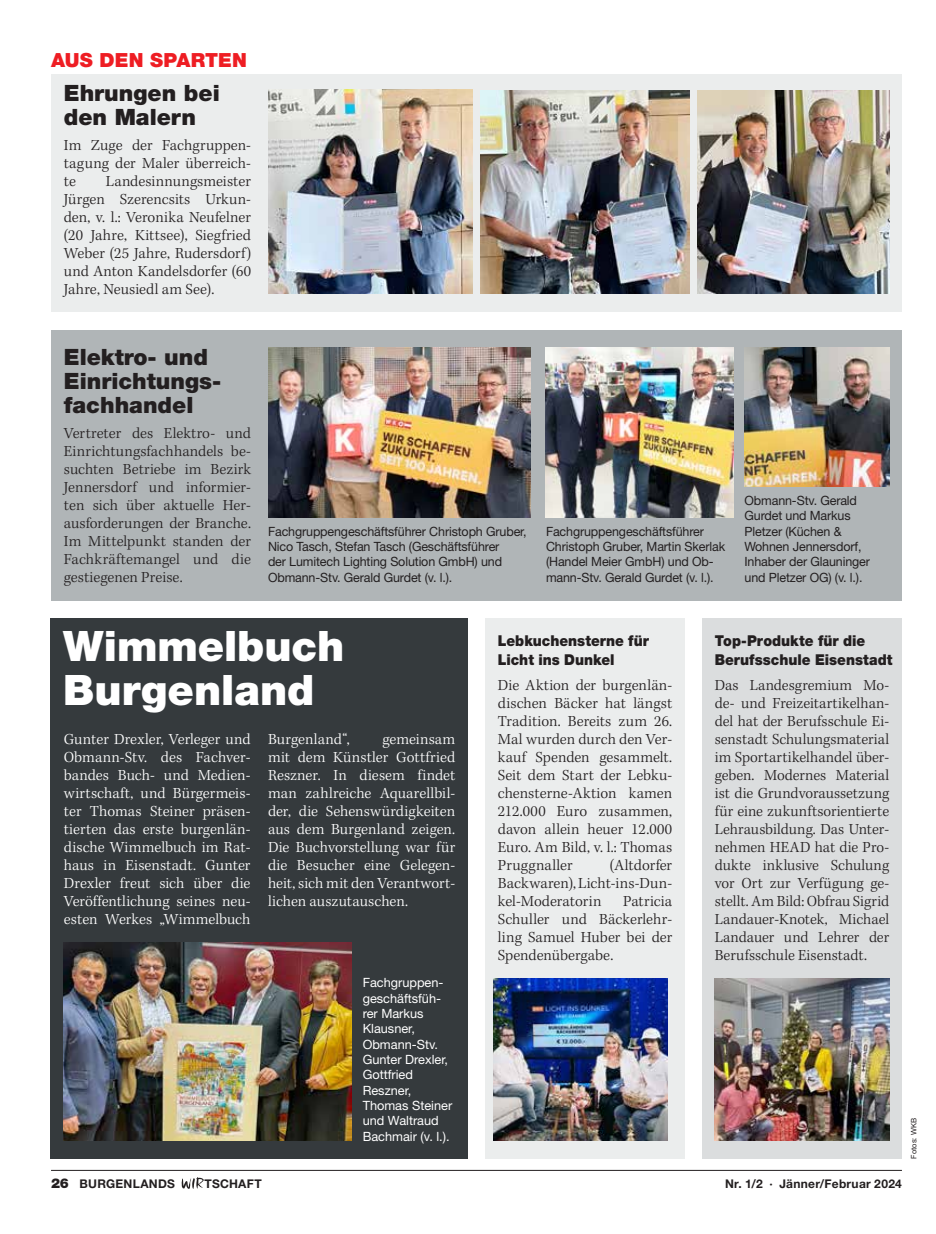
<style>
.page{position:relative;width:936px;height:1234px;background:#fff}
.page>*{position:absolute;margin:0;border:0;box-sizing:border-box;transform-origin:0 0}
.t1{font:900 42px/43.5px "Helvetica Neue";color:#fff}
.t2{font:900 22.5px/24px "Helvetica Neue";color:#231f20}
.t3{font:900 19.5px "Helvetica Neue";letter-spacing:.01em;color:#ee1d23}
.t4{font:300 15.75px/18px "Kepler Std";color:#231f20;text-align:justify}
.t5{font:300 15.75px/18px "Kepler Std";color:#fff;text-align:justify}
.t6{font:900 15px/19.5px "Helvetica Neue";color:#231f20;scale:.93 1}
.t7{font:12.75px/15.3px "Helvetica Neue";letter-spacing:-.01em;color:#231f20}
.t8{font:12.75px/15.3px "Helvetica Neue";color:#fff}
.t9{font:700 12px "Helvetica Neue";letter-spacing:.025em;color:#231f20}
.t10{font:7.5px "Helvetica Neue";color:#231f20}
.s1{font-weight:900;font-size:13.5px}
</style>
<div class="page">
<div style="left:51px;top:617px;width:417px;height:541px;background:#353a3d"></div>
<div style="left:51px;top:74px;width:850px;height:238px;background:#ebeded"></div>
<div style="left:702px;top:618px;width:199px;height:540px;background:#dbddde"></div>
<div style="left:51px;top:330px;width:850px;height:270px;background:#b0b5b7"></div>
<img style="left:714px;top:978px;width:175px;height:162px">
<img style="left:63px;top:942px;width:288px;height:198px">
<img style="left:268px;top:348px;width:262px;height:169px">
<img style="left:546px;top:348px;width:187px;height:169px">
<img style="left:744px;top:348px;width:145px;height:138px">
<img style="left:268px;top:89px;width:204px;height:205px">
<img style="left:697px;top:90px;width:192px;height:204px">
<img style="left:480px;top:90px;width:209px;height:204px">
<div style="left:485px;top:618px;width:200px;height:540px;background:#ebeded"></div>
<img style="left:493px;top:978px;width:175px;height:162px">
<svg style="left:182px;top:1177px;width:22px;height:11px"></svg>
<hr style="left:51px;top:1169px;width:850px;height:1px;background:#231f20">
<p class="t3" style="left:51px;top:49px;width:197px">AUS DEN SPARTEN</p>
<h2 class="t2" style="left:64px;top:81px;width:157px">Ehrungen bei den Malern</h2>
<p class="t4" style="left:64px;top:136px;width:189px">Im Zuge der Fachgruppen&shy;tagung der Maler überreich&shy;te</p>
<p class="t4" style="left:64px;top:172px;width:189px;text-indent:42px">Landesinnungsmeister Jürgen Szerencsits Urkun&shy;den, v. l.: Veronika Neufelner (20 Jahre, Kittsee), Siegfried Weber (25 Jahre, Rudersdorf) und Anton Kandelsdorfer (60<br>Jahre, Neusiedl am See).</p>
<h2 class="t2" style="left:64px;top:345px;width:159px">Elektro- und<br>Einrichtungs&shy;fachhandel</h2>
<p class="t4" style="left:64px;top:424px;width:189px">Vertreter des Elektro- und Einrichtungsfachhandels be&shy;suchten Betriebe im Bezirk Jennersdorf und informier&shy;ten sich über aktuelle Her&shy;ausforderungen der Branche.<br>Im Mittelpunkt standen der Fachkräftemangel und die gestiegenen Preise.</p>
<p class="t7" style="left:268px;top:523px;width:260px">Fachgruppengeschäftsführer Christoph Gruber, Nico Tasch, Stefan Tasch (Geschäftsführer<br>der Lumitech Lighting Solution GmbH) und Obmann-Stv. Gerald Gurdet (v. l.).</p>
<p class="t7" style="left:546px;top:523px;width:181px">Fachgruppengeschäftsführer<br>Christoph Gruber, Martin Skerlak (Handel Meier GmbH) und Ob&shy;mann-Stv. Gerald Gurdet (v. l.).</p>
<p class="t7" style="left:744px;top:492px;width:127px">Obmann-Stv. Gerald<br>Gurdet und Markus<br>Pletzer (Küchen &amp;<br>Wohnen Jennersdorf,<br>Inhaber der Glauninger und Pletzer OG) (v. l.).</p>
<h1 class="t1" style="left:63px;top:624px;width:282px">Wimmelbuch<br>Burgenland</h1>
<p class="t5" style="left:64px;top:730px;width:188px">Gunter Drexler, Verleger und Obmann-Stv. des Fachver&shy;bandes Buch- und Medien&shy;wirtschaft, und Bürgermeis&shy;ter Thomas Steiner präsen&shy;tierten das erste burgenlän&shy;dische Wimmelbuch im Rat&shy;haus in Eisenstadt. Gunter Drexler freut sich über die Veröffentlichung seines neu&shy;esten Werkes „Wimmelbuch</p>
<p class="t5" style="left:268px;top:730px;width:83px">Burgenland“,</p>
<p class="t5" style="left:268px;top:730px;width:189px;text-indent:114px">gemeinsam mit dem Künstler Gottfried Reszner. In diesem findet man zahlreiche Aquarellbil&shy;der, die Sehenswürdigkeiten aus dem Burgenland zeigen.<br>Die Buchvorstellung war für die Besucher eine Gelegen&shy;heit, sich mit den Verantwort&shy;lichen auszutauschen.</p>
<p class="t8" style="left:362px;top:974px;width:91px">Fachgruppen&shy;geschäftsfüh&shy;rer Markus<br>Klausner,<br>Obmann-Stv.<br>Gunter Drexler,<br>Gottfried<br>Reszner,<br>Thomas Steiner und Waltraud<br>Bachmair (v. l.).</p>
<p class="t6" style="left:497px;top:630px;width:164px">Lebkuchensterne für<br>Licht ins Dunkel</p>
<p class="t6" style="left:714px;top:630px;width:192px">Top-Produkte für die<br>Berufsschule Eisenstadt</p>
<p class="t4" style="left:497px;top:676px;width:176px">Die Aktion der burgenlän&shy;dischen Bäcker hat längst Tradition. Bereits zum 26.<br>Mal wurden durch den Ver&shy;kauf Spenden gesammelt.<br>Seit dem Start der Lebku&shy;chensterne-Aktion kamen 212.000 Euro zusammen, davon allein heuer 12.000<br>Euro. Am Bild, v. l.: Thomas Pruggnaller</p>
<p class="t4" style="left:497px;top:856px;width:176px;text-indent:112px">(Altdorfer Backwaren), Licht-ins-Dun&shy;kel-Moderatorin</p>
<p class="t4" style="left:497px;top:892px;width:176px;text-indent:125px">Patricia Schuller und Bäckerlehr&shy;ling Samuel Huber bei der Spendenübergabe.</p>
<p class="t4" style="left:714px;top:676px;width:176px">Das Landesgremium Mo&shy;de- und Freizeitartikelhan&shy;del hat der Berufsschule Ei&shy;senstadt Schulungsmaterial im Sportartikelhandel über&shy;geben. Modernes Material ist die Grundvoraussetzung für eine zukunftsorientierte Lehrausbildung. Das Unter&shy;nehmen HEAD hat die Pro&shy;dukte inklusive Schulung vor Ort zur Verfügung ge&shy;stellt. Am Bild: Obfrau Sigrid Landauer-Knotek, Michael Landauer und Lehrer der Berufsschule Eisenstadt.</p>
<p class="t9" style="left:51px;top:1176px;width:125px"><span class="s1">26</span> BURGENLANDS</p>
<p class="t9" style="left:204px;top:1176px;width:59px">TSCHAFT</p>
<p class="t9" style="left:725px;top:1176px;width:178px">Nr. 1/2 · Jänner/Februar 2024</p>
<p class="t10" style="left:909px;top:1158px;width:42px;rotate:-90deg">Fotos: WKB</p>
</div>
